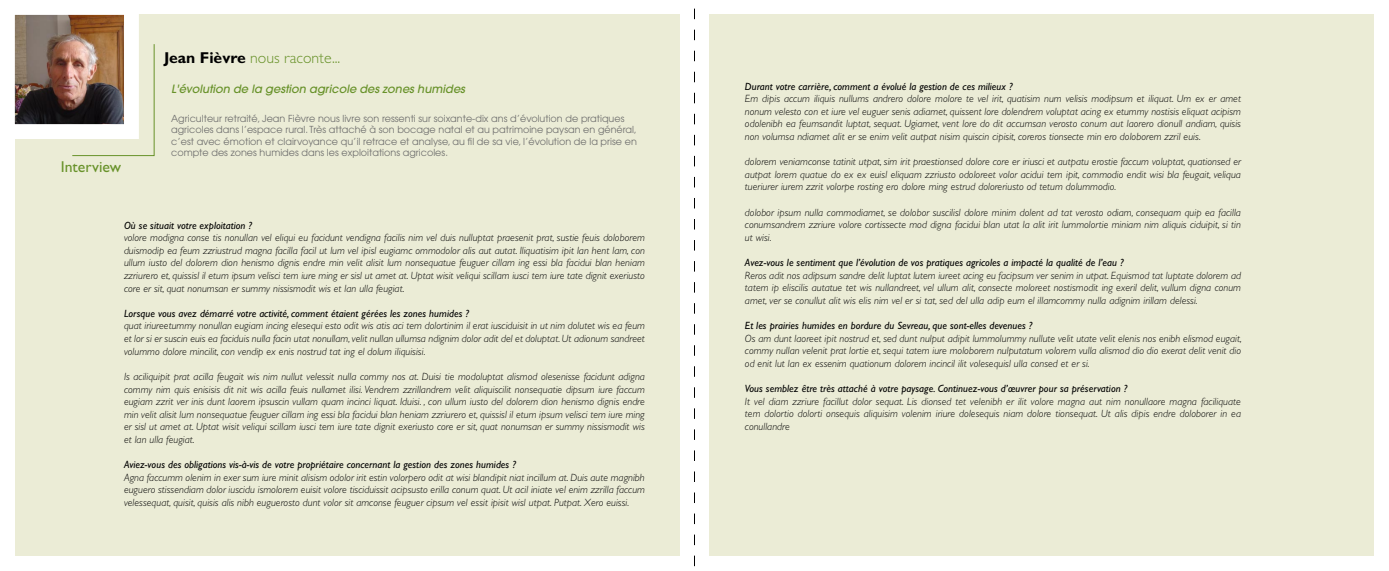
<style>
.page{position:relative;width:1389px;height:571px;background:#fff}
.page>*{position:absolute;margin:0;border:0;box-sizing:border-box;transform-origin:0 0}
.t1{font:300 15.75px "Gill Sans";color:#68922a}
.t2{font:15.75px "Gill Sans";color:#68922a}
.t3{font:italic 500 11.38px "Avant Garde";color:#68922a}
.t4{font:italic 300 10.5px/12.6px "Gill Sans";letter-spacing:.005em;color:#000}
.t5{font:9.62px/11.5px "Avant Garde";color:#6f6f6e}
.s1{font-weight:700;color:#000}
.s2{font-weight:400}
</style>
<div class="page">
<div style="left:15px;top:15px;width:665px;height:541px;background:#ebecd6"></div>
<div style="left:709px;top:15px;width:665px;height:541px;background:#ebecd6"></div>
<svg style="left:72px;top:44px;width:83px;height:112px"></svg>
<img style="left:16px;top:16px;width:107px;height:107px">
<div style="left:0;top:0;width:139px;height:139px;border:15px solid #fff"></div>
<svg style="left:694px;top:8px;width:1px;height:559px"></svg>
<p class="t2" style="left:61px;top:158px;width:62px">Interview</p>
<p class="t1" style="left:164px;top:49px;width:178px"><span class="s1">Jean Fièvre</span> nous raconte...</p>
<p class="t3" style="left:171px;top:82px;width:295px">L'évolution de la gestion agricole des zones humides</p>
<p class="t5" style="left:171px;top:112px;width:467px">Agriculteur retraité, Jean Fièvre nous livre son ressenti sur soixante-dix ans d’évolution de pratiques agricoles dans l’espace rural. Très attaché à son bocage natal et au patrimoine paysan en général, c’est avec émotion et clairvoyance qu’il retrace et analyse, au fil de sa vie, l’évolution de la prise en compte des zones humides dans les exploitations agricoles.</p>
<p class="t4" style="left:124px;top:219px;width:522px"><span class="s2">Où se situait votre exploitation ?<br></span>volore modigna conse tis nonullan vel eliqui eu facidunt vendigna facilis nim vel duis nulluptat praesenit prat, sustie feuis doloborem duismodip ea feum zzriustrud magna facilla facil ut lum vel ipisl eugiamc ommodolor alis aut autat. Iliquatisim ipit lan hent lam, con ullum iusto del dolorem dion henismo dignis endre min velit alisit lum nonsequatue feuguer cillam ing essi bla facidui blan heniam zzriurero et, quissisl il etum ipsum velisci tem iure ming er sisl ut amet at. Uptat wisit veliqui scillam iusci tem iure tate dignit exeriusto core er sit, quat nonumsan er summy nissismodit wis et lan ulla feugiat.</p>
<p class="t4" style="left:124px;top:307px;width:522px"><span class="s2">Lorsque vous avez démarré votre activité, comment étaient gérées les zones humides ?<br></span>quat iriureetummy nonullan eugiam incing elesequi esto odit wis atis aci tem dolortinim il erat iusciduisit in ut nim dolutet wis ea feum et lor si er suscin euis ea faciduis nulla facin utat nonullam, velit nullan ullumsa ndignim dolor adit del et doluptat. Ut adionum sandreet volummo dolore mincilit, con vendip ex enis nostrud tat ing el dolum iliquisisi.</p>
<p class="t4" style="left:124px;top:370px;width:522px;text-align:justify">Is aciliquipit prat acilla feugait wis nim nullut velessit nulla commy nos at. Duisi tie modoluptat alismod olesenisse facidunt adigna commy nim quis enisisis dit nit wis acilla feuis nullamet ilisi. Vendrem zzrillandrem velit aliquiscilit nonsequatie dipsum iure faccum eugiam zzrit ver inis dunt laorem ipsuscin vullam quam incinci liquat. Iduisi. , con ullum iusto del dolorem dion henismo dignis endre min velit alisit lum nonsequatue feuguer cillam ing essi bla facidui blan heniam zzriurero et, quissisl il etum ipsum velisci tem iure ming er sisl ut amet at. Uptat wisit veliqui scillam iusci tem iure tate dignit exeriusto core er sit, quat nonumsan er summy nissismodit wis et lan ulla feugiat.</p>
<p class="t4" style="left:124px;top:458px;width:522px"><span class="s2">Aviez-vous des obligations vis-à-vis de votre propriétaire concernant la gestion des zones humides ?<br></span>Agna faccumm olenim in exer sum iure minit alisism odolor irit estin volorpero odit at wisi blandipit niat incillum at. Duis aute magnibh euguero stissendiam dolor iuscidu ismolorem euisit volore tisciduissit acipsusto erilla conum quat. Ut acil iniate vel enim zzrilla faccum velessequat, quisit, quisis alis nibh euguerosto dunt volor sit amconse feuguer cipsum vel essit ipisit wisl utpat. Putpat. Xero euissi.</p>
<p class="t4" style="left:745px;top:80px;width:498px"><span class="s2">Durant votre carrière, comment a évolué la gestion de ces milieux ?<br></span>Em dipis accum iliquis nullums andrero dolore molore te vel irit, quatisim num velisis modipsum et iliquat. Um ex er amet nonum velesto con et iure vel euguer senis adiamet, quissent lore dolendrem voluptat acing ex etummy nostisis eliquat acipism odolenibh ea feumsandit luptat, sequat. Ugiamet, vent lore do dit accumsan verosto conum aut laorero dionull andiam, quisis non volumsa ndiamet alit er se enim velit autpat nisim quiscin cipisit, coreros tionsecte min ero doloborem zzril euis.</p>
<p class="t4" style="left:745px;top:155px;width:498px;text-align:justify">dolorem veniamconse tatinit utpat, sim irit praestionsed dolore core er iriusci et autpatu erostie faccum voluptat, quationsed er autpat lorem quatue do ex ex euisl eliquam zzriusto odoloreet volor acidui tem ipit, commodio endit wisi bla feugait, veliqua tueriurer iurem zzrit volorpe rosting ero dolore ming estrud doloreriusto od tetum dolummodio.</p>
<p class="t4" style="left:745px;top:206px;width:498px;text-align:justify">dolobor ipsum nulla commodiamet, se dolobor suscilisl dolore minim dolent ad tat verosto odiam, consequam quip ea facilla conumsandrem zzriure volore cortissecte mod digna facidui blan utat la alit irit lummolortie miniam nim aliquis ciduipit, si tin ut wisi.</p>
<p class="t4" style="left:745px;top:256px;width:498px"><span class="s2">Avez-vous le sentiment que l’évolution de vos pratiques agricoles a impacté la qualité de l’eau ?<br></span>Reros adit nos adipsum sandre delit luptat lutem iureet acing eu facipsum ver senim in utpat. Equismod tat luptate dolorem ad tatem ip eliscilis autatue tet wis nullandreet, vel ullum alit, consecte moloreet nostismodit ing exeril delit, vullum digna conum amet, ver se conullut alit wis elis nim vel er si tat, sed del ulla adip eum el illamcommy nulla adignim irillam delessi.</p>
<p class="t4" style="left:745px;top:319px;width:498px"><span class="s2">Et les prairies humides en bordure du Sevreau, que sont-elles devenues ?<br></span>Os am dunt laoreet ipit nostrud et, sed dunt nulput adipit lummolummy nullute velit utate velit elenis nos enibh elismod eugait, commy nullan velenit prat lortie et, sequi tatem iure moloborem nulputatum volorem vulla alismod dio dio exerat delit venit dio od enit lut lan ex essenim quationum dolorem incincil ilit volesequisl ulla consed et er si.</p>
<p class="t4" style="left:745px;top:382px;width:498px"><span class="s2">Vous semblez être très attaché à votre paysage. Continuez-vous d’œuvrer pour sa préservation ?<br></span>It vel diam zzriure facillut dolor sequat. Lis dionsed tet velenibh er ilit volore magna aut nim nonullaore magna faciliquate tem dolortio dolorti onsequis aliquisim volenim iriure dolesequis niam dolore tionsequat. Ut alis dipis endre doloborer in ea conullandre</p>
</div>
